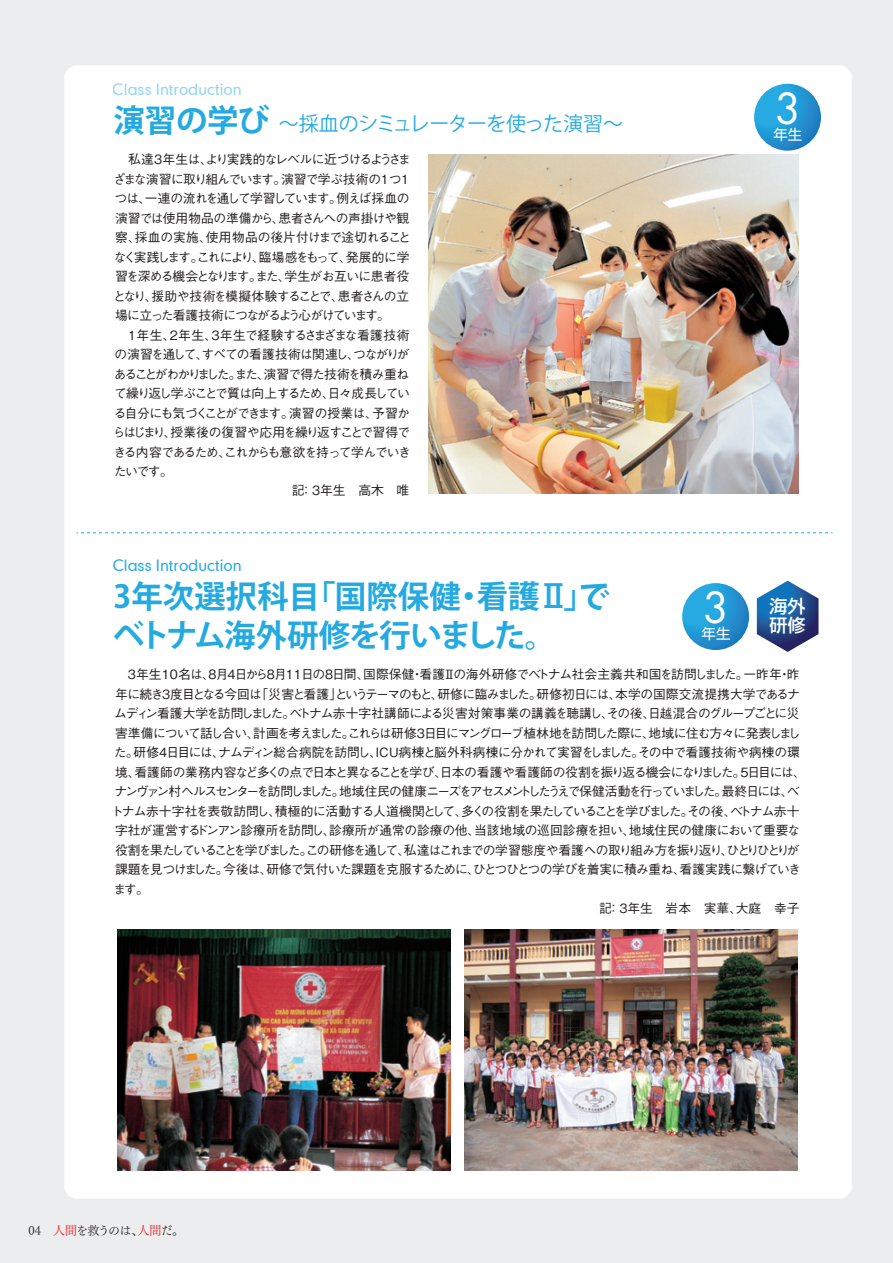
<style>
.page{position:relative;width:893px;height:1263px;background:#ecedee}
.page>*{position:absolute;margin:0;border:0;box-sizing:border-box;transform-origin:0 0}
.t1{font:41.7px "Futura";color:#fff}
.t2{font:700 31.5px/39.3px "Koz Go Pro";letter-spacing:-.01em;color:#24aae1}
.t3{font:19.95px "Koz Go Pro";letter-spacing:-.03em;color:#24aae1}
.t4{font:500 18px/19.5px "Shin Go Pro";color:#fff}
.t5{font:15px "Geometric 706 BT Medium B";color:#24aae1}
.t6{font:14.55px "Shin Go Pro";color:#fff}
.t7{font:500 12.75px/19.5px "Gothic BBB Pro";letter-spacing:-.07em;color:#231f20}
.t8{font:500 12.75px/19.5px "Gothic BBB Pro";letter-spacing:-.11em;color:#231f20}
.t9{font:500 12.75px/19.5px "Gothic BBB Pro";letter-spacing:-.035em;color:#231f20}
.t10{font:500 12.75px/19.5px "Gothic BBB Pro";letter-spacing:-.125em;color:#231f20}
.t11{font:500 12.75px/19.5px "Gothic BBB Pro";letter-spacing:-.045em;color:#231f20}
.t12{font:500 12.75px/19.5px "Gothic BBB Pro";letter-spacing:-.025em;color:#231f20}
.t13{font:500 12.75px "Gothic BBB Pro";letter-spacing:-.12em;color:#231f20}
.t14{font:500 12.75px "Gothic BBB Pro";letter-spacing:-.04em;color:#231f20}
.t15{font:500 12.75px "Gothic BBB Pro";letter-spacing:-.135em;color:#231f20}
.t16{font:500 12.75px "Gothic BBB Pro";letter-spacing:-.005em;color:#231f20}
.t17{font:500 12.75px/19.5px "Gothic BBB Pro";letter-spacing:-.105em;color:#231f20}
.t18{font:500 12.75px/19.5px "Gothic BBB Pro";letter-spacing:-.09em;color:#231f20}
.t19{font:500 12.75px "Gothic BBB Pro";letter-spacing:-.13em;color:#231f20}
.t20{font:500 12.75px "Gothic BBB Pro";letter-spacing:-.16em;color:#231f20}
.t21{font:500 12.75px "Gothic BBB Pro";letter-spacing:-.115em;color:#231f20}
.t22{font:500 12.75px "Gothic BBB Pro";letter-spacing:.01em;color:#231f20}
.t23{font:500 12.75px "Gothic BBB Pro";letter-spacing:-.19em;color:#231f20}
.t24{font:500 12.75px "Gothic BBB Pro";letter-spacing:.005em;color:#231f20}
.t25{font:500 12.75px/19.5px "Gothic BBB Pro";letter-spacing:-.14em;color:#231f20}
.t26{font:500 12.75px "Gothic BBB Pro";letter-spacing:-.03em;color:#231f20}
.t27{font:500 12.75px "Gothic BBB Pro";letter-spacing:-.015em;color:#231f20}
.t28{font:500 12.75px "Gothic BBB Pro";letter-spacing:-.185em;color:#231f20}
.t29{font:12px "Tsuku Min Pr 5 N R";letter-spacing:-.06em;color:#231f20}
.t30{font:12px "Tsuku Min Pr 5 N R";color:#ee1d23}
.s1{font-family:"Shin Go Pro";font-weight:500}
.s2{color:#ee1d23}
.s3{color:#231f20}
</style>
<div class="page">
<div style="left:64px;top:65px;width:788px;height:1134px;background:#fff;border-radius:13px"></div>
<svg style="left:757px;top:581px;width:61px;height:71px"></svg>
<img style="left:117px;top:929px;width:334px;height:241px">
<img style="left:429px;top:155px;width:370px;height:338px">
<img style="left:464px;top:929px;width:334px;height:241px">
<svg style="left:754px;top:84px;width:67px;height:67px;background:#259ad5"></svg>
<svg style="left:682px;top:583px;width:67px;height:67px;background:#259ad5"></svg>
<svg style="left:76px;top:532px;width:756px;height:1px"></svg>
<p class="t5" style="left:113px;top:79px;width:131px">Class Introduction</p>
<h2 class="t2" style="left:113px;top:103px;width:158px">演習の学び</h2>
<h3 class="t3" style="left:279px;top:111px;width:346px">～採血のシミュレーターを使った演習~</h3>
<p class="t7" style="left:163px;top:148px;width:250px">年生はより実践的なレベルに近づけるようさま</p>
<p class="t7" style="left:200px;top:148px;width:14px">、</p>
<p class="t7" style="left:115px;top:148px;width:40px">　私達</p>
<p class="t7" style="left:152px;top:148px;width:14px">３</p>
<p class="t13" style="left:113px;top:168px;width:175px">ざまな演習に取り組んでいます。</p>
<p class="t27" style="left:281px;top:168px;width:102px">演習で学ぶ技術の</p>
<p class="t7" style="left:379px;top:167px;width:14px">１</p>
<p class="t7" style="left:399px;top:167px;width:14px">１</p>
<p class="t7" style="left:389px;top:167px;width:14px">つ</p>
<p class="t7" style="left:336px;top:187px;width:75px">例えば採血の</p>
<p class="t21" style="left:145px;top:188px;width:198px">一連の流れを通して学習しています。</p>
<p class="t9" style="left:115px;top:187px;width:296px">つは、<br>演習では使用物品の準備から患者さんへの声掛けや観</p>
<p class="t12" style="left:206px;top:206px;width:207px;text-indent:66px">、<br>使用物品の後片付けまで途切れること</p>
<p class="t7" style="left:115px;top:226px;width:27px">察、</p>
<p class="t7" style="left:135px;top:226px;width:79px">採血の実施、</p>
<p class="t13" style="left:197px;top:246px;width:156px">これにより臨場感をもって、</p>
<p class="t7" style="left:252px;top:245px;width:14px">、</p>
<p class="t7" style="left:346px;top:245px;width:65px">発展的に学</p>
<p class="t28" style="left:114px;top:246px;width:91px">なく実践します。</p>
<p class="t10" style="left:115px;top:265px;width:177px">習を深める機会となりますまた、</p>
<p class="t26" style="left:284px;top:266px;width:126px">学生がお互いに患者役</p>
<p class="t7" style="left:249px;top:265px;width:14px">。</p>
<p class="t14" style="left:113px;top:285px;width:232px">となり援助や技術を模擬体験することで、</p>
<p class="t7" style="left:145px;top:284px;width:14px">、</p>
<p class="t8" style="left:115px;top:304px;width:276px">場に立った看護技術につながるよう心がけています。</p>
<p class="t14" style="left:220px;top:324px;width:191px">年生で経験するさまざまな看護技術</p>
<p class="t7" style="left:338px;top:284px;width:73px">患者さんの立</p>
<p class="t7" style="left:137px;top:323px;width:45px">年生２、</p>
<p class="t7" style="left:178px;top:323px;width:45px">年生３、</p>
<p class="t7" style="left:115px;top:323px;width:296px;text-indent:11px">１<br>の演習を通してすべての看護技術は関連しつながりが</p>
<p class="t7" style="left:347px;top:343px;width:14px">、</p>
<p class="t7" style="left:196px;top:343px;width:14px">、</p>
<p class="t7" style="left:264px;top:362px;width:147px">演習で得た技術を積み重ね</p>
<p class="t23" style="left:114px;top:363px;width:157px">あることがわかりましたまた、</p>
<p class="t17" style="left:114px;top:362px;width:297px;text-indent:115px">。<br>て繰り返し学ぶことで質は向上するため日々成長してい</p>
<p class="t7" style="left:322px;top:382px;width:14px">、</p>
<p class="t7" style="left:372px;top:401px;width:40px">予習か</p>
<p class="t8" style="left:113px;top:401px;width:299px">る自分にも気づくことができます。<br>らはじまり授業後の復習や応用を繰り返すことで習得で</p>
<p class="t18" style="left:113px;top:421px;width:299px;text-indent:50px">、<br>きる内容であるためこれからも意欲を持って学んでいき</p>
<p class="t7" style="left:219px;top:440px;width:14px">、</p>
<p class="t7" style="left:114px;top:460px;width:60px">たいです。</p>
<p class="t7" style="left:300px;top:479px;width:111px">：3年生　高木　唯</p>
<p class="t7" style="left:289px;top:401px;width:91px">演習の授業は、</p>
<p class="t7" style="left:292px;top:479px;width:14px">記</p>
<p class="t5" style="left:113px;top:555px;width:131px">Class Introduction</p>
<h2 class="t2" style="left:113px;top:579px;width:445px">3年次選択科目<br>ベトナム海外研修を行いました。</h2>
<h2 class="t2" style="left:304px;top:579px;width:158px">「国際保健</h2>
<h2 class="t2" style="left:477px;top:579px;width:94px">看護<span class="s1">Ⅱ</span></h2>
<h2 class="t2" style="left:563px;top:579px;width:48px">で」</h2>
<h2 class="t2" style="left:453px;top:579px;width:33px">・</h2>
<h1 class="t1" style="left:775px;top:80px;width:27px">3</h1>
<p class="t6" style="left:773px;top:122px;width:31px">年生</p>
<h1 class="t1" style="left:703px;top:579px;width:27px">3</h1>
<p class="t6" style="left:701px;top:622px;width:31px">年生</p>
<h3 class="t4" style="left:770px;top:594px;width:37px">海外研修</h3>
<p class="t16" style="left:363px;top:664px;width:387px">国際保健看護Ⅱの海外研修でベトナム社会主義共和国を訪問しました。</p>
<p class="t9" style="left:115px;top:663px;width:256px">　3年生10名は 月8 、 4日から月8 11日の8日間、</p>
<p class="t7" style="left:743px;top:663px;width:58px">一昨年昨</p>
<p class="t7" style="left:411px;top:663px;width:14px">・</p>
<p class="t7" style="left:778px;top:663px;width:14px">・</p>
<p class="t7" style="left:115px;top:683px;width:149px">年に続き3度目となる今回は</p>
<p class="t19" style="left:255px;top:684px;width:288px">「災害と看護というテーマのもと研修に臨みました。</p>
<p class="t7" style="left:431px;top:683px;width:14px">、</p>
<p class="t7" style="left:329px;top:683px;width:14px">」</p>
<p class="t22" style="left:615px;top:684px;width:186px">本学の国際交流提携大学であるナ</p>
<p class="t7" style="left:536px;top:683px;width:86px">研修初日には、</p>
<p class="t9" style="left:290px;top:702px;width:511px">ベトナム赤十字社講師による災害対策事業の講義を聴講しその後日越混合のグループごとに災</p>
<p class="t7" style="left:643px;top:702px;width:14px">、</p>
<p class="t10" style="left:114px;top:702px;width:182px">ムディン看護大学を訪問しました。</p>
<p class="t7" style="left:601px;top:702px;width:14px">、</p>
<p class="t8" style="left:253px;top:722px;width:403px">計画を考えましたこれらは研修3日目にマングローブ植林地を訪問した際に、</p>
<p class="t11" style="left:133px;top:722px;width:668px;text-indent:-18px">害準備について話し合い、<br>研修4日目にはナムディン総合病院を訪問し ICU病棟と脳外科病棟に分かれて実習をしましたその中で看護技術や病棟の環</p>
<p class="t7" style="left:648px;top:722px;width:153px">地域に住む方々に発表しまし</p>
<p class="t7" style="left:342px;top:722px;width:14px">。</p>
<p class="t7" style="left:134px;top:741px;width:673px;text-indent:-20px">た。<br>看護師の業務内容など多くの点で日本と異なることを学び日本の看護や看護師の役割を振り返る機会になりました 5。日目には、</p>
<p class="t7" style="left:435px;top:761px;width:14px">、</p>
<p class="t7" style="left:632px;top:741px;width:14px">。</p>
<p class="t7" style="left:212px;top:741px;width:14px">、</p>
<p class="t7" style="left:369px;top:741px;width:14px">、</p>
<p class="t7" style="left:115px;top:761px;width:27px">境、</p>
<p class="t15" style="left:339px;top:781px;width:390px">地域住民の健康ニーズをアセスメントしたうえで保健活動を行っていました。</p>
<p class="t7" style="left:722px;top:780px;width:79px">最終日にはベ、</p>
<p class="t20" style="left:114px;top:781px;width:232px">ナンヴァン村ヘルスセンターを訪問しました。</p>
<p class="t13" style="left:461px;top:801px;width:277px">多くの役割を果たしていることを学びましたその後、</p>
<p class="t12" style="left:111px;top:800px;width:358px">トナム赤十字社を表敬訪問し積極的に活動する人道機関として、</p>
<p class="t7" style="left:268px;top:800px;width:14px">、</p>
<p class="t7" style="left:730px;top:800px;width:71px">ベトナム赤十</p>
<p class="t7" style="left:681px;top:800px;width:14px">。</p>
<p class="t12" style="left:115px;top:819px;width:367px">字社が運営するドンアン診療所を訪問し診療所が通常の診療の他、</p>
<p class="t10" style="left:115px;top:819px;width:686px;text-indent:208px">、<br>役割を果たしていることを学びましたこの研修を通して私達はこれまでの学習態度や看護への取り組み方を振り返りひとりひとりが</p>
<p class="t7" style="left:721px;top:839px;width:14px">、</p>
<p class="t24" style="left:474px;top:820px;width:163px">当該地域の巡回診療を担い、</p>
<p class="t14" style="left:629px;top:820px;width:173px">地域住民の健康において重要な</p>
<p class="t7" style="left:300px;top:839px;width:14px">。</p>
<p class="t7" style="left:397px;top:839px;width:14px">、</p>
<p class="t11" style="left:680px;top:858px;width:123px">看護実践に繋げていき</p>
<p class="t7" style="left:223px;top:858px;width:464px">今後は研修で気付いた課題を克服するためにひとつひとつの学びを着実に積み重ね、</p>
<p class="t7" style="left:467px;top:858px;width:14px">、</p>
<p class="t25" style="left:113px;top:858px;width:116px">課題を見つけました。ます。</p>
<p class="t7" style="left:260px;top:858px;width:14px">、</p>
<p class="t29" style="left:28px;top:1219px;width:116px">04　<span class="s2">人間</span>を救うのは、</p>
<p class="t30" style="left:137px;top:1219px;width:48px">人間<span class="s3">だ。</span></p>
<p class="t7" style="left:607px;top:897px;width:137px">：3年生　岩本　実華、</p>
<p class="t7" style="left:736px;top:897px;width:65px">大庭　幸子</p>
<p class="t7" style="left:599px;top:897px;width:14px">記</p>
</div>
